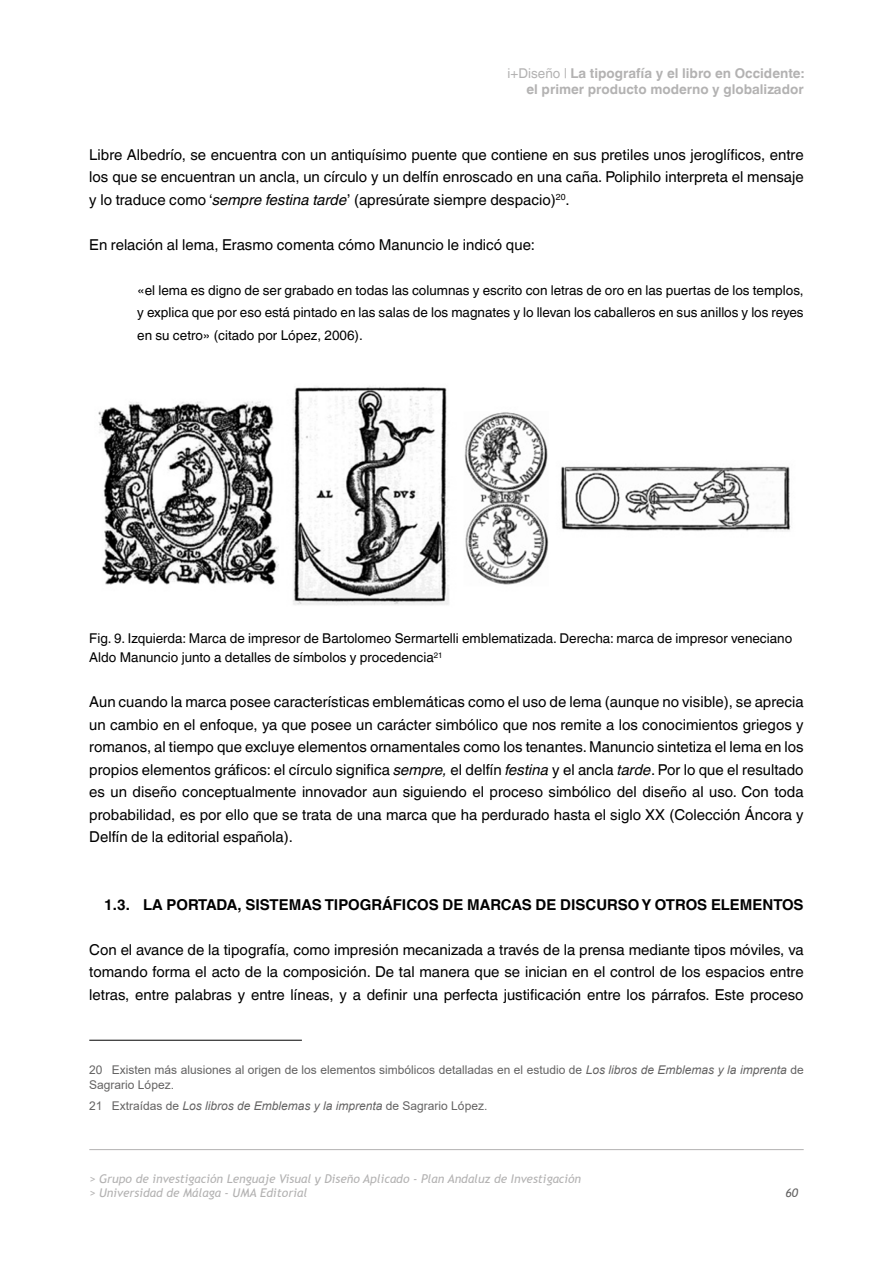
<style>
.page{position:relative;width:893px;height:1263px;background:#fff}
.page>*{position:absolute;margin:0;border:0;box-sizing:border-box;transform-origin:0 0}
.t1{font:15px/22.5px "Helvetica World";color:#000;text-align:justify}
.t2{font:700 15px "Helvetica World";color:#000}
.t3{font:13.5px/22.5px "Helvetica World";color:#000;text-align:justify}
.t4{font:700 13.5px/16.2px "Helvetica World";color:#b3b2b2;text-align:right}
.t5{font:12px/14.4px "Arial";color:#646363}
.t6{font:italic 12px/14.4px "Trebuchet MS";color:#b3b2b2}
.t7{font:italic 12px "Arial";color:#646363}
.t8{font:italic 12px "Trebuchet MS";color:#646363}
.s1{font-weight:400}
.s2{font-style:italic}
.s3{font-style:normal}
</style>
<div class="page">
<hr style="left:89px;top:1149px;width:715px;height:1px;background:#b3b2b2">
<img style="left:98px;top:386px;width:693px;height:219px">
<hr style="left:89px;top:1040px;width:213px;height:1px;background:#000">
<p class="t4" style="left:508px;top:65px;width:298px"><span class="s1">i+Diseño |</span> La tipografía y el libro en Occidente: el primer producto moderno y globalizador</p>
<p class="t1" style="left:89px;top:143px;width:716px">Libre Albedrío, se encuentra con un antiquísimo puente que contiene en sus pretiles unos jeroglíficos, entre los que se encuentran un ancla, un círculo y un delfín enroscado en una caña. Poliphilo interpreta el mensaje y lo traduce como ‘<span class="s2">sempre festina tarde</span>’ (apresúrate siempre despacio)<sup>20</sup>.</p>
<p class="t1" style="left:89px;top:233px;width:447px">En relación al lema, Erasmo comenta cómo Manuncio le indicó que:</p>
<p class="t3" style="left:137px;top:279px;width:668px">«el lema es digno de ser grabado en todas las columnas y escrito con letras de oro en las puertas de los templos, y explica que por eso está pintado en las salas de los magnates y lo llevan los caballeros en sus anillos y los reyes en su cetro» (citado por López, 2006).</p>
<p class="t3" style="left:89px;top:628px;width:704px;line-height:19.5px">Fig. 9. Izquierda: Marca de impresor de Bartolomeo Sermartelli emblematizada. Derecha: marca de impresor veneciano<br>Aldo Manuncio junto a detalles de símbolos y procedencia<sup>21</sup></p>
<p class="t1" style="left:89px;top:691px;width:716px">Aun cuando la marca posee características emblemáticas como el uso de lema (aunque no visible), se aprecia un cambio en el enfoque, ya que posee un carácter simbólico que nos remite a los conocimientos griegos y romanos, al tiempo que excluye elementos ornamentales como los tenantes. Manuncio sintetiza el lema en los propios elementos gráficos: el círculo significa <span class="s2">sempre,</span> el delfín <span class="s2">festina</span> y el ancla <span class="s2">tarde</span>. Por lo que el resultado es un diseño conceptualmente innovador aun siguiendo el proceso simbólico del diseño al uso. Con toda probabilidad, es por ello que se trata de una marca que ha perdurado hasta el siglo XX (Colección Áncora y Delfín de la editorial española).</p>
<p class="t2" style="left:104px;top:896px;width:701px">1.3. LA PORTADA, SISTEMAS TIPOGRÁFICOS DE MARCAS DE DISCURSO Y OTROS ELEMENTOS</p>
<p class="t1" style="left:89px;top:938px;width:716px">Con el avance de la tipografía, como impresión mecanizada a través de la prensa mediante tipos móviles, va tomando forma el acto de la composición. De tal manera que se inician en el control de los espacios entre letras, entre palabras y entre líneas, y a definir una perfecta justificación entre los párrafos. Este proceso</p>
<p class="t5" style="left:89px;top:1063px;width:716px">20 Existen más alusiones al origen de los elementos simbólicos detalladas en el estudio de <span class="s2">Los libros de Emblemas y la imprenta</span> de<br>Sagrario López.</p>
<p class="t7" style="left:89px;top:1098px;width:400px"><span class="s3">21 Extraídas de</span> Los libros de Emblemas y la imprenta <span class="s3">de Sagrario López.</span></p>
<p class="t6" style="left:89px;top:1171px;width:493px">&gt; Grupo de investigación Lenguaje Visual y Diseño Aplicado - Plan Andaluz de Investigación &gt; Universidad de Málaga - UMA Editorial</p>
<p class="t8" style="left:785px;top:1186px;width:14px">60</p>
</div>
